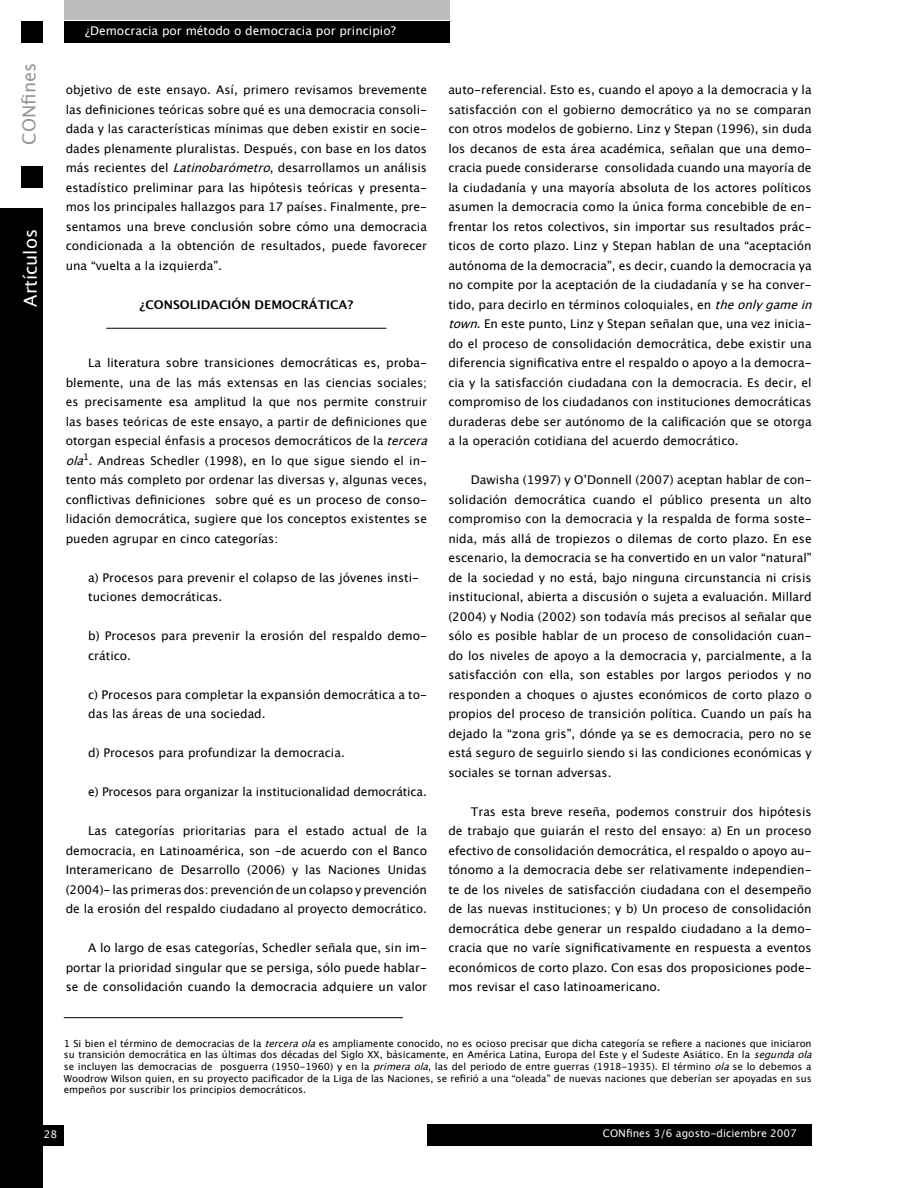
<style>
.page{position:relative;width:918px;height:1188px;background:#fff}
.page>*{position:absolute;margin:0;border:0;box-sizing:border-box;transform-origin:0 0}
.t1{font:18px "Lucida Grande";color:#fff}
.t2{font:18px "Lucida Grande";color:#939598}
.t3{font:12px/19.5px "Lucida Grande";color:#000;text-align:justify}
.t4{font:12px "Lucida Grande";color:#fff}
.t5{font:700 12px "Lucida Grande";color:#000}
.t6{font:10.5px "Lucida Grande";color:#fcfcfc}
.t7{font:9.75px/11.7px "Lucida Grande";color:#000}
.s1{font-style:italic}
</style>
<div class="page">
<div style="left:0;top:209px;width:43px;height:979px;background:#000"></div>
<div style="left:64px;top:21px;width:386px;height:21px;background:#000"></div>
<div style="left:64px;top:0;width:385px;height:19px;background:#bcbdbf"></div>
<div style="left:21px;top:21px;width:22px;height:21px;background:#000"></div>
<div style="left:21px;top:166px;width:22px;height:21px;background:#000"></div>
<div style="left:428px;top:1124px;width:384px;height:21px;background:#000"></div>
<div style="left:22px;top:1125px;width:42px;height:20px;background:#000"></div>
<hr style="left:106px;top:328px;width:280px;height:1px;background:#000">
<hr style="left:64px;top:1017px;width:339px;height:1px;background:#000">
<h1 class="t2" style="left:19px;top:145px;width:83px;rotate:-90deg">CONfines</h1>
<h1 class="t1" style="left:20px;top:307px;width:79px;rotate:-90deg">Artículos</h1>
<p class="t4" style="left:85px;top:24px;width:312px">¿Democracia por método o democracia por principio?</p>
<p class="t3" style="left:66px;top:81px;width:363px">objetivo de este ensayo. Así, primero revisamos brevemente las definiciones teóricas sobre qué es una democracia consoli&shy;dada y las características mínimas que deben existir en socie&shy;dades plenamente pluralistas. Después, con base en los datos más recientes del <span class="s1">Latinobarómetro</span>, desarrollamos un análisis estadístico preliminar para las hipótesis teóricas y presenta&shy;mos los principales hallazgos para 17 países. Finalmente, pre&shy;sentamos una breve conclusión sobre cómo una democracia condicionada a la obtención de resultados, puede favorecer una “vuelta a la izquierda”.</p>
<p class="t5" style="left:139px;top:298px;width:216px">¿CONSOLIDACIÓN DEMOCRÁTICA?</p>
<p class="t3" style="left:66px;top:354px;width:369px;text-align:left;text-indent:22px">La literatura sobre transiciones democráticas es, proba&shy;blemente, una de las más extensas en las ciencias sociales; es precisamente esa amplitud la que nos permite construir las bases teóricas de este ensayo, a partir de definiciones que otorgan especial énfasis a procesos democráticos de la <span class="s1">tercera ola</span><sup>1</sup>. Andreas Schedler (1998), en lo que sigue siendo el in&shy;tento más completo por ordenar las diversas y, algunas veces, conflictivas definiciones sobre qué es un proceso de conso&shy;lidación democrática, sugiere que los conceptos existentes se pueden agrupar en cinco categorías:</p>
<p class="t3" style="left:88px;top:568px;width:333px">a) Procesos para prevenir el colapso de las jóvenes insti&shy;tuciones democráticas.</p>
<p class="t3" style="left:88px;top:627px;width:340px">b) Procesos para prevenir la erosión del respaldo demo&shy;crático.</p>
<p class="t3" style="left:88px;top:685px;width:340px">c) Procesos para completar la expansión democrática a to&shy;das las áreas de una sociedad.</p>
<p class="t3" style="left:88px;top:744px;width:258px">d) Procesos para profundizar la democracia.</p>
<p class="t3" style="left:88px;top:783px;width:340px">e) Procesos para organizar la institucionalidad democrática.</p>
<p class="t3" style="left:66px;top:822px;width:363px;text-indent:23px">Las categorías prioritarias para el estado actual de la democracia, en Latinoamérica, son -de acuerdo con el Banco Interamericano de Desarrollo (2006) y las Naciones Unidas (2004)- las primeras dos: prevención de un colapso y prevención de la erosión del respaldo ciudadano al proyecto democrático.</p>
<p class="t3" style="left:66px;top:939px;width:363px;text-indent:22px">A lo largo de esas categorías, Schedler señala que, sin im&shy;portar la prioridad singular que se persiga, sólo puede hablar&shy;se de consolidación cuando la democracia adquiere un valor</p>
<p class="t3" style="left:448px;top:81px;width:371px;text-align:left">auto-referencial. Esto es, cuando el apoyo a la democracia y la satisfacción con el gobierno democrático ya no se comparan con otros modelos de gobierno. Linz y Stepan (1996), sin duda los decanos de esta área académica, señalan que una demo&shy;cracia puede considerarse consolidada cuando una mayoría de la ciudadanía y una mayoría absoluta de los actores políticos asumen la democracia como la única forma concebible de en&shy;frentar los retos colectivos, sin importar sus resultados prác&shy;ticos de corto plazo. Linz y Stepan hablan de una “aceptación autónoma de la democracia”, es decir, cuando la democracia ya no compite por la aceptación de la ciudadanía y se ha conver&shy;tido, para decirlo en términos coloquiales, en <span class="s1">theonlygamein town</span>. En este punto, Linz y Stepan señalan que, una vez inicia&shy;do el proceso de consolidación democrática, debe existir una diferencia significativa entre el respaldo o apoyo a la democra&shy;cia y la satisfacción ciudadana con la democracia. Es decir, el compromiso de los ciudadanos con instituciones democráticas duraderas debe ser autónomo de la calificación que se otorga a la operación cotidiana del acuerdo democrático.</p>
<p class="t3" style="left:448px;top:471px;width:365px;text-indent:22px">Dawisha (1997) y O’Donnell (2007) aceptan hablar de con&shy;solidación democrática cuando el público presenta un alto compromiso con la democracia y la respalda de forma soste&shy;nida, más allá de tropiezos o dilemas de corto plazo. En ese escenario, la democracia se ha convertido en un valor “natural” de la sociedad y no está, bajo ninguna circunstancia ni crisis institucional, abierta a discusión o sujeta a evaluación. Millard (2004) y Nodia (2002) son todavía más precisos al señalar que sólo es posible hablar de un proceso de consolidación cuan&shy;do los niveles de apoyo a la democracia y, parcialmente, a la satisfacción con ella, son estables por largos periodos y no responden a choques o ajustes económicos de corto plazo o propios del proceso de transición política. Cuando un país ha dejado la “zona gris”, dónde ya se es democracia, pero no se está seguro de seguirlo siendo si las condiciones económicas y sociales se tornan adversas.</p>
<p class="t3" style="left:448px;top:802px;width:365px;text-indent:22px">Tras esta breve reseña, podemos construir dos hipótesis de trabajo que guiarán el resto del ensayo: a) En un proceso efectivo de consolidación democrática, el respaldo o apoyo au&shy;tónomo a la democracia debe ser relativamente independien&shy;te de los niveles de satisfacción ciudadana con el desempeño de las nuevas instituciones; y b) Un proceso de consolidación democrática debe generar un respaldo ciudadano a la demo&shy;cracia que no varíe significativamente en respuesta a eventos económicos de corto plazo. Con esas dos proposiciones pode&shy;mos revisar el caso latinoamericano.</p>
<p class="t7" style="left:64px;top:1037px;width:754px">1 Si bien el término de democracias de la <span class="s1">terceraola</span>es ampliamente conocido, no es ocioso precisar que dicha categoría se refiere a naciones que iniciaron su transición democrática en las últimas dos décadas del Siglo XX, básicamente, en América Latina, Europa del Este y el Sudeste Asiático. En la <span class="s1">segundaola </span>se incluyen las democracias de posguerra (1950-1960) y en la <span class="s1">primeraola</span>, las del periodo de entre guerras (1918-1935). El término <span class="s1">ola</span>se lo debemos a Woodrow Wilson quien, en su proyecto pacificador de la Liga de las Naciones, se refirió a una “oleada” de nuevas naciones que deberían ser apoyadas en sus empeños por suscribir los principios democráticos.</p>
<p class="t6" style="left:44px;top:1128px;width:15px">28</p>
<p class="t6" style="left:603px;top:1127px;width:196px">CONfines 3/6 agosto-diciembre 2007</p>
</div>
